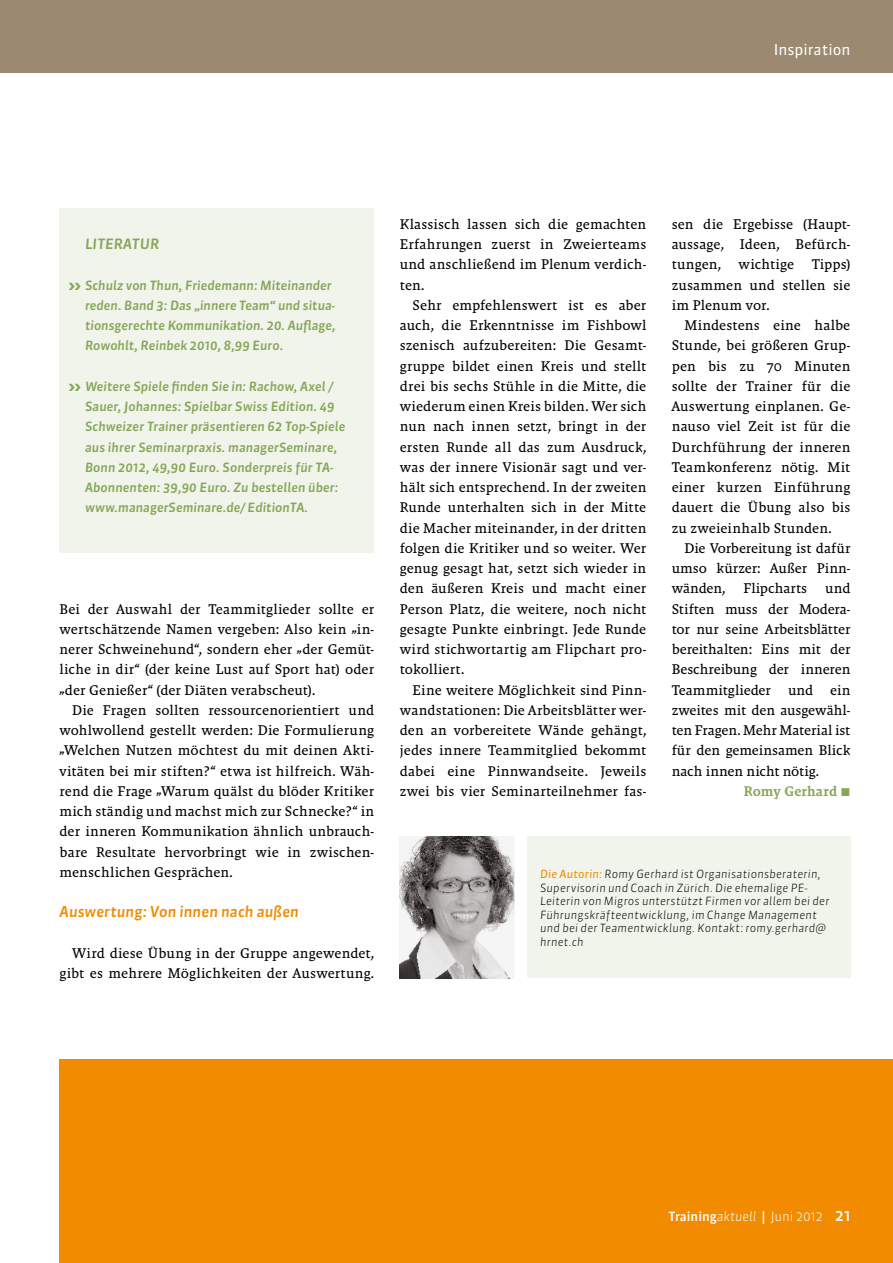
<style>
.page{position:relative;width:893px;height:1263px;background:#fff}
.page>*{position:absolute;margin:0;border:0;box-sizing:border-box;transform-origin:0 0}
.t1{font:italic 500 15px "Sanuk OT";letter-spacing:.005em;color:#f28b00}
.t2{font:15px "Sanuk OT";color:#fff}
.t3{font:14.25px/20.2px "Malaga Reg";color:#000;text-align:justify}
.t4{font:14.25px "Malaga Med";letter-spacing:.005em;color:#86a658}
.t5{font:italic 500 14.25px "Sanuk OT";color:#86a658}
.t6{font:italic 500 12.75px/20.2px "Sanuk OT";color:#86a658}
.t7{font:500 12.75px "Sanuk OT";color:#fff}
.t8{font:italic 300 11.25px/13.5px "Sanuk OT";letter-spacing:.015em;color:#000}
.s1{font-weight:900;font-style:normal;font-size:13.5px}
.s2{font-weight:400;color:#f28b00}
.s3{font-weight:300;font-style:italic}
.s4{font-weight:300}
.s5{font-size:15px}
</style>
<div class="page">
<div style="left:0;top:0;width:893px;height:72px;background:#9c8971"></div>
<div style="left:60px;top:1059px;width:833px;height:204px;background:#f28b00"></div>
<img style="left:400px;top:836px;width:114px;height:142px">
<div style="left:518px;top:836px;width:332px;height:142px;background:#f0f4ea"></div>
<div style="left:514px;top:830px;width:13px;height:154px;background:#fff"></div>
<div style="left:60px;top:209px;width:314px;height:344px;background:#f0f4ea"></div>
<p class="t2" style="left:774px;top:41px;width:78px">I nspiration</p>
<p class="t5" style="left:85px;top:235px;width:76px">Literatur</p>
<p class="t6" style="left:85px;top:275px;width:252px;text-indent:-17px"><span class="s1">&gt;&gt;</span> Schulz von Thun, Friedemann: Miteinander reden. Band 3: Das „innere Team“ und situa&shy;tionsgerechte Kommunikation. 20. Auflage, Rowohlt, Reinbek 2010, 8,99 Euro.</p>
<p class="t6" style="left:85px;top:376px;width:262px;text-indent:-17px"><span class="s1">&gt;&gt;</span> Weitere Spiele finden Sie in: Rachow, Axel / Sauer, Johannes: Spielbar Swiss Edition. 49<br>Schweizer Trainer präsentieren 62 Top-Spiele aus ihrer Seminarpraxis. managerSeminare, Bonn 2012, 49,90 Euro. Sonderpreis für TA-Abonnenten: 39,90 Euro. Zu bestellen über: www.managerSeminare.de/ EditionTA.</p>
<p class="t3" style="left:60px;top:599px;width:316px">Bei der Auswahl der Teammitglieder sollte er wertschätzende Namen vergeben: Also kein „in&shy;nerer Schweinehund“, sondern eher „der Gemüt&shy;liche in dir“ (der keine Lust auf Sport hat) oder „der Genießer“ (der Diäten verabscheut).</p>
<p class="t3" style="left:60px;top:700px;width:316px;text-indent:13px">Die Fragen sollten ressourcenorientiert und wohlwollend gestellt werden: Die Formulierung „Welchen Nutzen möchtest du mit deinen Akti&shy;vitäten bei mir stiften?“ etwa ist hilfreich. Wäh&shy;rend die Frage „Warum quälst du blöder Kritiker mich ständig und machst mich zur Schnecke?“ in der inneren Kommunikation ähnlich unbrauch&shy;bare Resultate hervorbringt wie in zwischen&shy;menschlichen Gesprächen.</p>
<p class="t1" style="left:60px;top:903px;width:241px">Auswertung: Von innen nach außen</p>
<p class="t3" style="left:60px;top:943px;width:316px;text-align:right">Wird diese Übung in der Gruppe angewendet, gibt es mehrere Möglichkeiten der Auswertung.</p>
<p class="t3" style="left:400px;top:214px;width:248px">Klassisch lassen sich die gemachten Erfahrungen zuerst in Zweierteams und anschließend im Plenum verdich&shy;ten.</p>
<p class="t3" style="left:400px;top:295px;width:248px;text-indent:13px">Sehr empfehlenswert ist es aber auch, die Erkenntnisse im Fishbowl szenisch aufzubereiten: Die Gesamt&shy;gruppe bildet einen Kreis und stellt drei bis sechs Stühle in die Mitte, die wiederum einen Kreis bilden. Wer sich nun nach innen setzt, bringt in der ersten Runde all das zum Ausdruck, was der innere Visionär sagt und ver&shy;hält sich entsprechend. In der zweiten Runde unterhalten sich in der Mitte die Macher miteinander, in der dritten folgen die Kritiker und so weiter. Wer genug gesagt hat, setzt sich wieder in den äußeren Kreis und macht einer Person Platz, die weitere, noch nicht gesagte Punkte einbringt. Jede Runde wird stichwortartig am Flipchart pro&shy;tokolliert.</p>
<p class="t3" style="left:400px;top:680px;width:248px;text-indent:13px">Eine weitere Möglichkeit sind Pinn&shy;wandstationen: Die Arbeitsblätter wer&shy;den an vorbereitete Wände gehängt, jedes innere Teammitglied bekommt dabei eine Pinnwandseite. Jeweils zwei bis vier Seminarteilnehmer fas-</p>
<p class="t3" style="left:672px;top:214px;width:180px">sen die Ergebisse (Haupt&shy;aussage, Ideen, Befürch&shy;tungen, wichtige Tipps) zusammen und stellen sie im Plenum vor.</p>
<p class="t3" style="left:672px;top:315px;width:180px;text-indent:13px">Mindestens eine halbe Stunde, bei größeren Grup&shy;pen bis zu 70 Minuten sollte der Trainer für die Auswertung einplanen. Ge&shy;nauso viel Zeit ist für die Durchführung der inneren Teamkonferenz nötig. Mit einer kurzen Einführung dauert die Übung also bis zu zweieinhalb Stunden.</p>
<p class="t3" style="left:672px;top:538px;width:180px;text-indent:13px">Die Vorbereitung ist dafür umso kürzer: Außer Pinn&shy;wänden,</p>
<p class="t3" style="left:672px;top:578px;width:180px;text-indent:154px">und Stiften muss der Modera&shy;tor nur seine Arbeitsblätter bereithalten: Eins mit der Beschreibung der inneren Teammitglieder und ein zweites mit den ausgewähl&shy;ten Fragen. Mehr Material ist für den gemeinsamen Blick nach innen nicht nötig.</p>
<p class="t4" style="left:744px;top:783px;width:95px">Romy Gerhard</p>
<p class="t3" style="left:743px;top:578px;width:65px">Flipcharts</p>
<p class="t8" style="left:540px;top:867px;width:291px"><span class="s2">Die Autorin:</span> Romy Gerhard ist Organisationsberaterin, Supervisorin und Coach in Zürich. Die ehemalige PE-Leiterin von Migros unterstützt Firmen vor allem bei der Führungskräfteentwicklung, im Change Management und bei der Teamentwicklung. Kontakt: romy.gerhard@ hrnet.ch</p>
<p class="t7" style="left:668px;top:1209px;width:184px">Training<span class="s3">aktuell</span> | <span class="s4">Juni 2012</span> <span class="s5">21</span></p>
</div>
